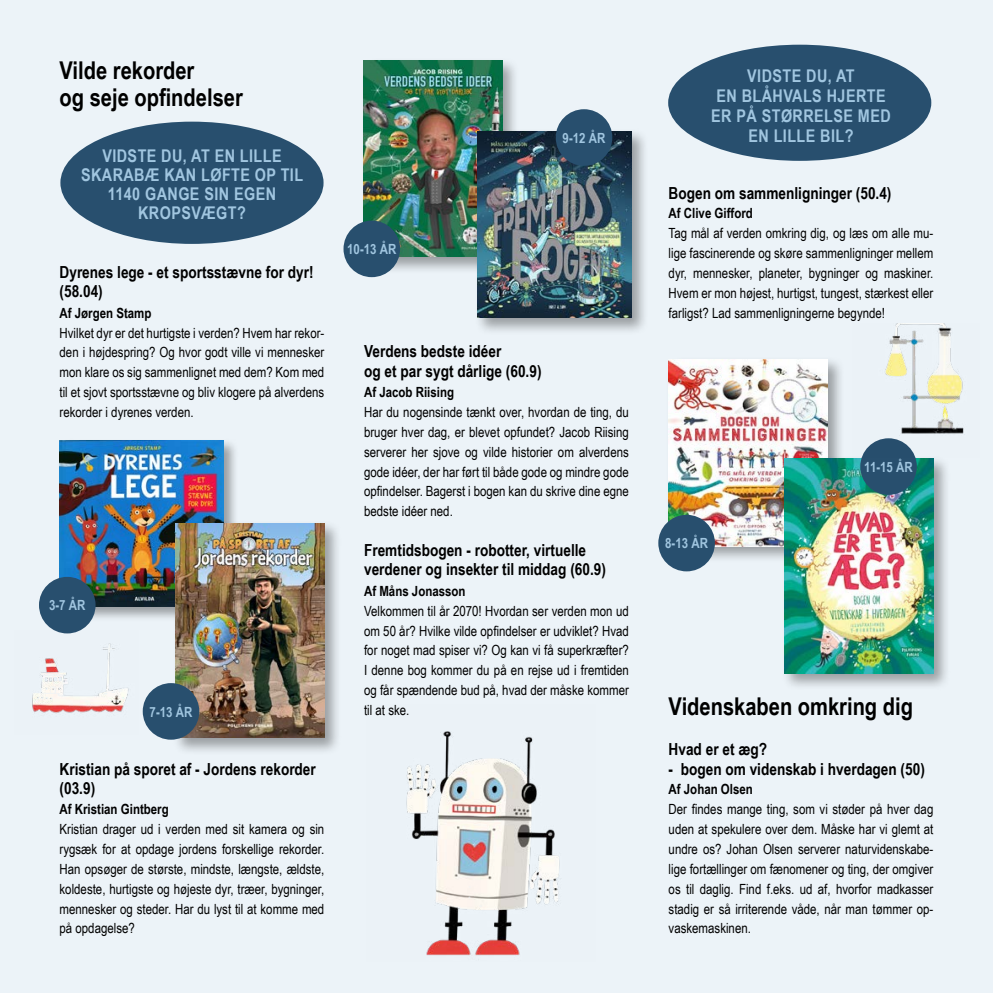
<style>
.page{position:relative;width:993px;height:993px;background:#fff}
.page>*{position:absolute;margin:0;border:0;box-sizing:border-box;transform-origin:0 0}
.id757{font:700 24.5px/26.2px "Arial Narrow";color:#000}
.id50759{font:700 17.5px/19.2px "Arial Narrow";letter-spacing:.025em;color:#a1c6e0;text-align:center}
.id643{font:700 16.62px/19.2px "Arial Narrow";color:#000}
.id663{font:14px/19.8px "Arial Narrow";color:#000;text-align:justify}
.id642{font:700 14px "Arial Narrow";color:#000}
.t1{font:700 14px "Arial Narrow";color:#a1c6e0}
</style>
<div class="page">
<div style="left:0;top:0;width:992px;height:992px;background:#ecf3f8"></div>
<div style="left:668px;top:45px;width:262px;height:116px;background:#284f6e;border-radius:50%"></div>
<div style="left:60px;top:122px;width:263px;height:122px;background:#284f6e;border-radius:50%"></div>
<div style="left:58px;top:438px;width:180px;height:183px;background:#000;opacity:.35"></div>
<img style="left:60px;top:440px;width:163px;height:166px">
<div style="left:172px;top:520px;width:170px;height:235px;background:#000;opacity:.35"></div>
<img style="left:175px;top:523px;width:149px;height:214px">
<div style="left:39px;top:576px;width:57px;height:57px;background:#284f6e;border-radius:50%"></div>
<div style="left:143px;top:683px;width:56px;height:56px;background:#284f6e;border-radius:50%"></div>
<div style="left:360px;top:57px;width:159px;height:217px;background:#000;opacity:.35"></div>
<img style="left:363px;top:60px;width:139px;height:196px">
<div style="left:474px;top:128px;width:174px;height:207px;background:#000;opacity:.35"></div>
<img style="left:477px;top:131px;width:154px;height:186px">
<div style="left:343px;top:220px;width:57px;height:57px;background:#284f6e;border-radius:50%"></div>
<div style="left:555px;top:109px;width:57px;height:57px;background:#284f6e;border-radius:50%"></div>
<div style="left:664px;top:356px;width:180px;height:207px;background:#000;opacity:.35"></div>
<img style="left:668px;top:359px;width:159px;height:187px">
<div style="left:781px;top:455px;width:169px;height:235px;background:#000;opacity:.35"></div>
<img style="left:784px;top:458px;width:149px;height:215px">
<div style="left:658px;top:514px;width:56px;height:57px;background:#284f6e;border-radius:50%"></div>
<div style="left:860px;top:438px;width:56px;height:56px;background:#284f6e;border-radius:50%"></div>
<img style="left:406px;top:731px;width:154px;height:225px">
<img style="left:852px;top:323px;width:112px;height:134px">
<img style="left:32px;top:630px;width:97px;height:84px">
<h1 class="id757" style="left:60px;top:56px;width:185px">Vilde rekorder<br>og seje opfindelser</h1>
<p class="id50759" style="left:81px;top:145px;width:223px">VIDSTE DU, AT EN LILLE<br>SKARABÆ KAN LØFTE OP TIL<br>1140 GANGE SIN EGEN<br>KROPSVÆGT?</p>
<h1 class="id643" style="left:60px;top:262px;width:255px">Dyrenes lege - et sportsstævne for dyr! (58.04)</h1>
<h2 class="id642" style="left:60px;top:302px;width:93px">Af Jørgen Stamp</h2>
<p class="id663" style="left:60px;top:322px;width:266px">Hvilket dyr er det hurtigste i verden? Hvem har rekor&shy;den i højdespring? Og hvor godt ville vi mennesker mon klare os sig sammenlignet med dem? Kom med til et sjovt sportsstævne og bliv klogere på alverdens rekorder i dyrenes verden.</p>
<p class="t1" style="left:49px;top:594px;width:38px">3-7 ÅR</p>
<p class="t1" style="left:150px;top:700px;width:44px">7-13 ÅR</p>
<h1 class="id643" style="left:60px;top:758px;width:258px">Kristian på sporet af - Jordens rekorder (03.9)</h1>
<h2 class="id642" style="left:60px;top:798px;width:111px">Af Kristian Gintberg</h2>
<p class="id663" style="left:60px;top:818px;width:266px">Kristian drager ud i verden med sit kamera og sin rygsæk for at opdage jordens forskellige rekorder.<br>Han opsøger de største, mindste, længste, ældste, koldeste, hurtigste og højeste dyr, træer, bygninger, mennesker og steder. Har du lyst til at komme med på opdagelse?</p>
<p class="t1" style="left:347px;top:238px;width:51px">10-13 ÅR</p>
<p class="t1" style="left:562px;top:127px;width:44px">9-12 ÅR</p>
<h1 class="id643" style="left:364px;top:341px;width:179px">Verdens bedste idéer<br>og et par sygt dårlige (60.9)</h1>
<h2 class="id642" style="left:364px;top:381px;width:91px">Af Jacob Riising</h2>
<p class="id663" style="left:364px;top:401px;width:266px">Har du nogensinde tænkt over, hvordan de ting, du bruger hver dag, er blevet opfundet? Jacob Riising serverer her sjove og vilde historier om alverdens gode idéer, der har ført til både gode og mindre gode opfindelser. Bagerst i bogen kan du skrive dine egne bedste idéer ned.</p>
<h1 class="id643" style="left:364px;top:539px;width:243px">Fremtidsbogen - robotter, virtuelle verdener og insekter til middag (60.9)</h1>
<h2 class="id642" style="left:364px;top:580px;width:103px">Af Måns Jonasson</h2>
<p class="id663" style="left:364px;top:600px;width:266px">Velkommen til år 2070! Hvordan ser verden mon ud om 50 år? Hvilke vilde opfindelser er udviklet? Hvad for noget mad spiser vi? Og kan vi få superkræfter?<br>I denne bog kommer du på en rejse ud i fremtiden og får spændende bud på, hvad der måske kommer til at ske.</p>
<p class="id50759" style="left:747px;top:65px;width:109px">VIDSTE DU, AT</p>
<p class="id50759" style="left:716px;top:85px;width:171px">EN BLÅHVALS HJERTE</p>
<p class="id50759" style="left:711px;top:105px;width:181px">ER PÅ STØRRELSE MED</p>
<p class="id50759" style="left:748px;top:125px;width:106px">EN LILLE BIL?</p>
<h1 class="id643" style="left:668px;top:182px;width:224px">Bogen om sammenligninger (50.4)</h1>
<h2 class="id642" style="left:668px;top:203px;width:86px">Af Clive Gifford</h2>
<p class="id663" style="left:668px;top:223px;width:266px">Tag mål af verden omkring dig, og læs om alle mu&shy;lige fascinerende og skøre sammenligninger mellem dyr, mennesker, planeter, bygninger og maskiner.<br>Hvem er mon højest, hurtigst, tungest, stærkest eller farligst? Lad sammenligningerne begynde!</p>
<p class="t1" style="left:665px;top:532px;width:44px">8-13 ÅR</p>
<p class="t1" style="left:864px;top:456px;width:50px">11-15 ÅR</p>
<h1 class="id757" style="left:668px;top:691px;width:246px">Videnskaben omkring dig</h1>
<h1 class="id643" style="left:668px;top:738px;width:100px">Hvad er et æg?</h1>
<h1 class="id643" style="left:668px;top:758px;width:258px">- bogen om videnskab i hverdagen (50)</h1>
<h2 class="id642" style="left:668px;top:778px;width:86px">Af Johan Olsen</h2>
<p class="id663" style="left:668px;top:798px;width:266px">Der findes mange ting, som vi støder på hver dag uden at spekulere over dem. Måske har vi glemt at undre os? Johan Olsen serverer naturvidenskabe&shy;lige fortællinger om fænomener og ting, der omgiver os til daglig. Find f.eks. ud af, hvorfor madkasser stadig er så irriterende våde, når man tømmer op&shy;vaskemaskinen.</p>
</div>
